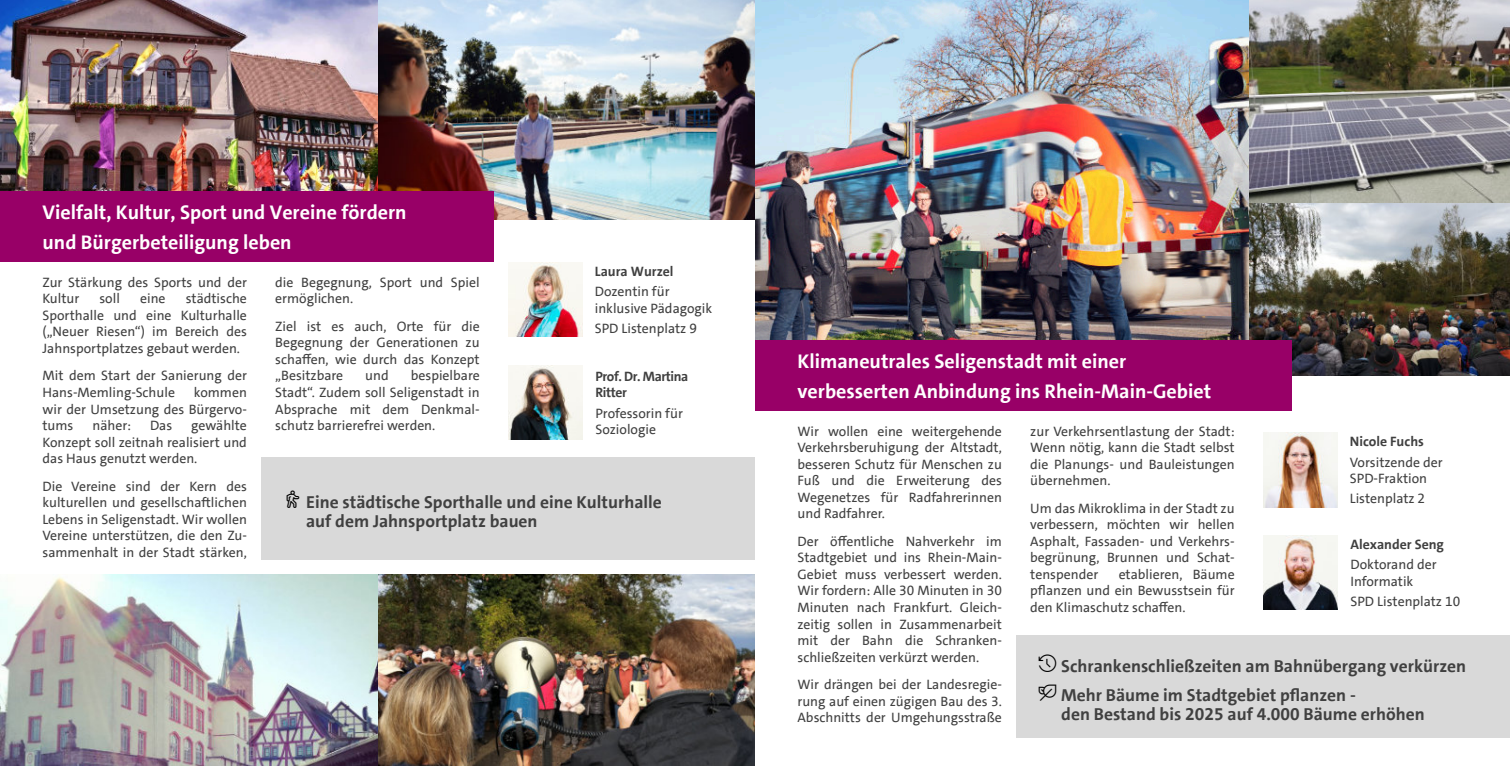
<style>
.page{position:relative;width:1510px;height:766px;background:#fff}
.page>*{position:absolute;margin:0;border:0;box-sizing:border-box;transform-origin:0 0}
.t1{font:700 20px/30px "SPD The Sans";color:#fff}
.t2{font:700 17.5px/28.9px "SPD The Sans";color:#404040}
.t3{font:13.75px/16.5px "SPD The Sans";color:#404040;text-align:justify}
.t4{font:700 13.75px "SPD The Sans";color:#404040}
.t5{font:700 13.75px/16.5px "SPD The Sans";letter-spacing:-.03em;color:#404040}
</style>
<div class="page">
<img style="left:1248px;top:0;width:261px;height:376px">
<img style="left:755px;top:0;width:493px;height:340px">
<div style="left:755px;top:340px;width:536px;height:71px;background:#980067"></div>
<img style="left:1263px;top:535px;width:74px;height:74px">
<img style="left:1263px;top:432px;width:74px;height:75px">
<div style="left:1016px;top:634px;width:493px;height:103px;background:#d9d9d9"></div>
<img style="left:0;top:574px;width:755px;height:191px">
<img style="left:0;top:0;width:755px;height:220px">
<div style="left:0;top:191px;width:494px;height:71px;background:#980067"></div>
<img style="left:508px;top:365px;width:74px;height:74px">
<img style="left:508px;top:262px;width:74px;height:75px">
<div style="left:261px;top:457px;width:494px;height:103px;background:#d9d9d9"></div>
<h1 class="t1" style="left:43px;top:199px;width:365px">Vielfalt, Kultur, Sport und Vereine fördern und Bürgerbeteiligung leben</h1>
<p class="t3" style="left:43px;top:275px;width:206px">Zur Stärkung des Sports und der<br>Kultur</p>
<p class="t4" style="left:595px;top:266px;width:80px">Laura Wurzel</p>
<p class="t3" style="left:595px;top:285px;width:119px">Dozentin für inklusive Pädagogik</p>
<p class="t3" style="left:595px;top:321px;width:104px">SPD Listenplatz 9</p>
<p class="t3" style="left:275px;top:275px;width:206px">die Begegnung, Sport und Spiel ermöglichen.</p>
<p class="t3" style="left:275px;top:319px;width:206px">Ziel ist es auch, Orte für die Begegnung der Generationen zu schaffen, wie durch das Konzept „Besitzbare</p>
<p class="t3" style="left:43px;top:291px;width:206px;text-indent:143px">städtische Sporthalle und eine Kulturhalle („Neuer Riesen“) im Bereich des Jahnsportplatzes gebaut werden.</p>
<p class="t3" style="left:43px;top:369px;width:206px">Mit dem Start der Sanierung der<br>Hans-Memling-Schule</p>
<p class="t3" style="left:99px;top:291px;width:22px">soll</p>
<p class="t3" style="left:140px;top:291px;width:27px">eine</p>
<p class="t3" style="left:275px;top:369px;width:206px;text-indent:135px">bespielbare Stadt“. Zudem soll Seligenstadt in Absprache mit dem Denkmal&shy;schutz barrierefrei werden.</p>
<p class="t5" style="left:595px;top:369px;width:94px">Prof. Dr. Martina<br>Ritter</p>
<p class="t3" style="left:365px;top:369px;width:25px">und</p>
<p class="t3" style="left:43px;top:385px;width:206px;text-indent:151px">kommen wir der Umsetzung des Bürgervo&shy;tums</p>
<p class="t3" style="left:595px;top:406px;width:89px">Professorin für<br>Soziologie</p>
<p class="t3" style="left:43px;top:418px;width:206px;text-indent:149px">gewählte Konzept soll zeitnah realisiert und das Haus genutzt werden.</p>
<p class="t3" style="left:43px;top:479px;width:206px">Die Vereine sind der Kern des kulturellen und gesellschaftlichen Lebens in Seligenstadt. Wir wollen Vereine unterstützen, die den Zu&shy;sammenhalt in der Stadt stärken,</p>
<p class="t3" style="left:92px;top:418px;width:40px">näher:</p>
<p class="t3" style="left:150px;top:418px;width:24px">Das</p>
<p class="t2" style="left:306px;top:494px;width:357px;line-height:18.9px">Eine städtische Sporthalle und eine Kulturhalle auf dem Jahnsportplatz bauen</p>
<h1 class="t1" style="left:797px;top:348px;width:415px">Klimaneutrales Seligenstadt mit einer verbesserten Anbindung ins Rhein-Main-Gebiet</h1>
<p class="t3" style="left:797px;top:424px;width:206px">Wir wollen eine weitergehende Verkehrsberuhigung der Altstadt, besseren Schutz für Menschen zu Fuß und die Erweiterung des Wegenetzes für Radfahrerinnen und Radfahrer.</p>
<p class="t3" style="left:797px;top:534px;width:206px">Der öffentliche Nahverkehr im Stadtgebiet und ins Rhein-Main-Gebiet muss verbessert werden.<br>Wir fordern: Alle 30 Minuten in 30<br>Minuten nach Frankfurt. Gleich&shy;zeitig sollen in Zusammenarbeit mit der Bahn die Schranken&shy;schließzeiten verkürzt werden.</p>
<p class="t3" style="left:797px;top:677px;width:206px">Wir drängen bei der Landesregie&shy;rung auf einen zügigen Bau des 3.<br>Abschnitts der Umgehungsstraße</p>
<p class="t3" style="left:1030px;top:424px;width:206px">zur Verkehrsentlastung der Stadt:<br>Wenn nötig, kann die Stadt selbst die Planungs- und Bauleistungen übernehmen.</p>
<p class="t3" style="left:1030px;top:501px;width:206px">Um das Mikroklima in der Stadt zu verbessern, möchten wir hellen Asphalt, Fassaden- und Verkehrs&shy;begrünung, Brunnen und Schat&shy;tenspender</p>
<p class="t4" style="left:1349px;top:436px;width:76px">Nicole Fuchs</p>
<p class="t3" style="left:1349px;top:455px;width:94px">Vorsitzende der<br>SPD-Fraktion</p>
<p class="t3" style="left:1349px;top:491px;width:77px">Listenplatz 2</p>
<p class="t4" style="left:1350px;top:539px;width:95px">Alexander Seng</p>
<p class="t3" style="left:1350px;top:557px;width:88px">Doktorand der<br>Informatik</p>
<p class="t3" style="left:1350px;top:594px;width:111px">SPD Listenplatz 10</p>
<p class="t3" style="left:1030px;top:567px;width:206px;text-indent:88px">etablieren, Bäume pflanzen und ein Bewusstsein für den Klimaschutz schaffen.</p>
<p class="t2" style="left:1061px;top:653px;width:406px">Schrankenschließzeiten am Bahnübergang verkürzen<br>Mehr Bäume im Stadtgebiet pflanzen -</p>
<p class="t2" style="left:1061px;top:701px;width:365px">den Bestand bis 2025 auf 4.000 Bäume erhöhen</p>
</div>
